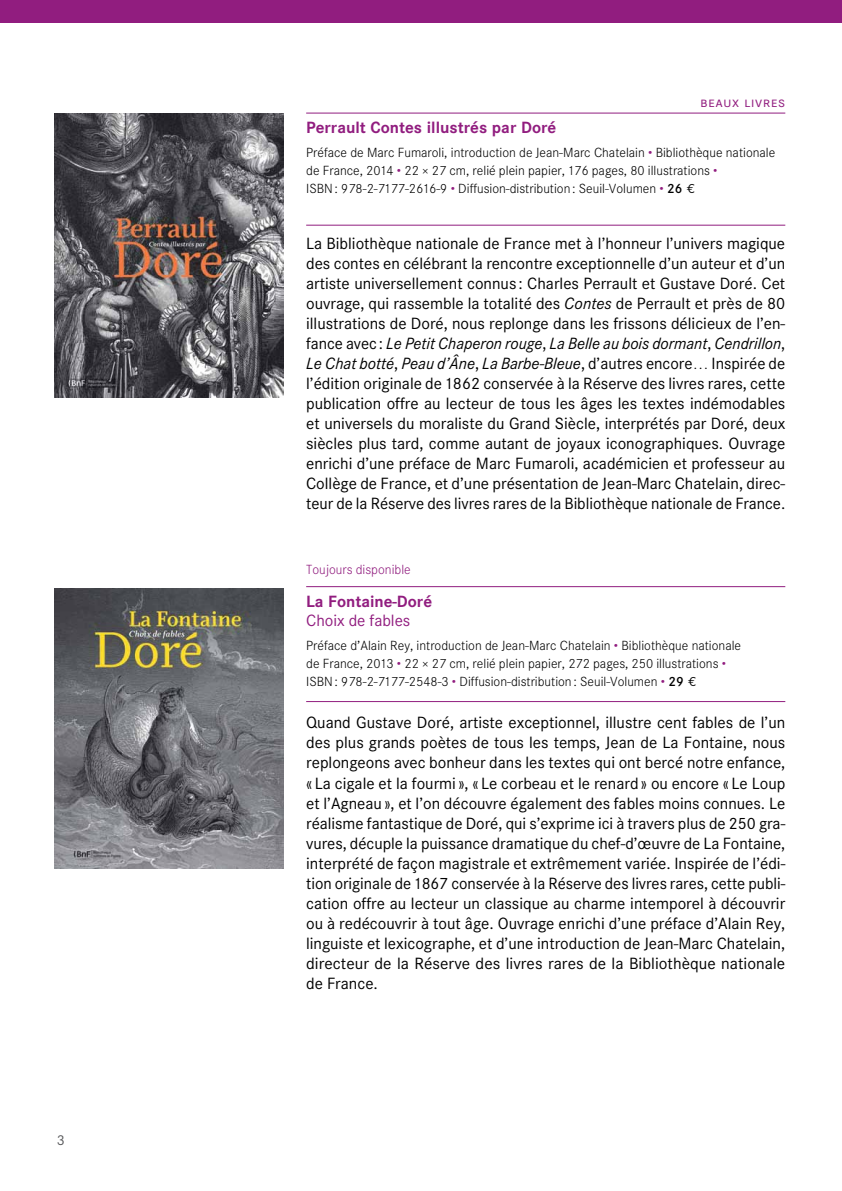
<style>
.page{position:relative;width:842px;height:1191px;background:#fff}
.page>*{position:absolute;margin:0;border:0;box-sizing:border-box;transform-origin:0 0}
.t1{font:16px/20px "Corporate SBQ3";color:#000;text-align:justify}
.t2{font:700 16px "Corporate SBQ3";color:#911d7f}
.t3{font:16px "Corporate SBQ3";color:#911d7f}
.t4{font:14px "Corporate Expert SBQ4";letter-spacing:.05em;color:#911d7f}
.t5{font:14px "Corporate SBQ3";color:#58595b}
.t6{font:300 13px/18px "Corporate SBQ3";color:#000}
.t7{font:300 13px "Corporate SBQ3";color:#911d7f}
.s1{color:#911d7f}
.s2{font-weight:500}
.s3{font-family:"BN Flogo";font-weight:400}
.s4{font-style:italic}
</style>
<div class="page">
<div style="left:0;top:0;width:842px;height:23px;background:#911d7f"></div>
<img style="left:55px;top:113px;width:228px;height:284px">
<img style="left:55px;top:588px;width:228px;height:280px">
<hr style="left:306px;top:113px;width:479px;height:1px;background:#911d7f">
<hr style="left:306px;top:586px;width:479px;height:1px;background:#911d7f">
<hr style="left:306px;top:225px;width:479px;height:1px;background:#911d7f">
<hr style="left:306px;top:701px;width:479px;height:1px;background:#911d7f">
<p class="t5" style="left:57px;top:1131px;width:9px">3</p>
<p class="t4" style="left:701px;top:94px;width:86px">beaux livres</p>
<p class="t2" style="left:306px;top:118px;width:252px">Perrault Contes illustrés par Doré</p>
<p class="t6" style="left:306px;top:144px;width:471px">Préface de Marc Fumaroli, introduction de Jean-Marc Chatelain <span class="s1">•</span> Bibliothèque nationale de France, 2014 <span class="s1">•</span> 22 × 27 cm, relié plein papier, 176 pages, 80 illustrations <span class="s1">•<br></span>ISBN: 978-2-7177-2616-9 <span class="s1">•</span> Diffusion-distribution: Seuil-Volumen <span class="s1">•</span> <span class="s2">26</span> <span class="s3">g</span></p>
<p class="t1" style="left:306px;top:233px;width:481px">La Bibliothèque nationale de France met à l’honneur l’univers magique des contes en célébrant la rencontre exceptionnelle d’un auteur et d’un artiste universellement connus : Charles Perrault et Gustave Doré. Cet ouvrage, qui rassemble la totalité des <span class="s4">Contes</span> de Perrault et près de 80 illustrations de Doré, nous replonge dans les frissons délicieux de l’en&shy;fance avec: <span class="s4">Le Petit Chaperon rouge</span>, <span class="s4">La Belle au bois dormant</span>, <span class="s4">Cendrillon</span>, <span class="s4">Le Chat botté</span>, <span class="s4">Peau d’Âne</span>, <span class="s4">La Barbe-Bleue</span>, d’autres encore… Inspirée de l’édition originale de 1862 conservée à la Réserve des livres rares, cette publication offre au lecteur de tous les âges les textes indémodables et universels du moraliste du Grand Siècle, interprétés par Doré, deux siècles plus tard, comme autant de joyaux iconographiques. Ouvrage enrichi d’une préface de Marc Fumaroli, académicien et professeur au Collège de France, et d’une présentation de Jean-Marc Chatelain, direc&shy;teur de la Réserve des livres rares de la Bibliothèque nationale de France.</p>
<p class="t7" style="left:306px;top:562px;width:106px">Toujours disponible</p>
<p class="t2" style="left:306px;top:591px;width:127px">La Fontaine-Doré</p>
<p class="t3" style="left:306px;top:611px;width:106px">Choix de fables</p>
<p class="t6" style="left:306px;top:636px;width:436px">Préface d’Alain Rey, introduction de Jean-Marc Chatelain <span class="s1">•</span> Bibliothèque nationale de France, 2013 <span class="s1">•</span> 22 × 27 cm, relié plein papier, 272 pages, 250 illustrations <span class="s1">•<br></span>ISBN: 978-2-7177-2548-3 <span class="s1">•</span> Diffusion-distribution: Seuil-Volumen <span class="s1">•</span> <span class="s2">29</span> <span class="s3">g</span></p>
<p class="t1" style="left:306px;top:713px;width:481px">Quand Gustave Doré, artiste exceptionnel, illustre cent fables de l’un des plus grands poètes de tous les temps, Jean de La Fontaine, nous replongeons avec bonheur dans les textes qui ont bercé notre enfance, «La cigale et la fourmi », «Le corbeau et le renard» ou encore «Le Loup et l’Agneau», et l’on découvre également des fables moins connues. Le réalisme fantastique de Doré, qui s’exprime ici à travers plus de 250 gra&shy;vures, décuple la puissance dramatique du chef-d’œuvre de La Fontaine, interprété de façon magistrale et extrêmement variée. Inspirée de l’édi&shy;tion originale de 1867 conservée à la Réserve des livres rares, cette publi&shy;cation offre au lecteur un classique au charme intemporel à découvrir ou à redécouvrir à tout âge. Ouvrage enrichi d’une préface d’Alain Rey, linguiste et lexicographe, et d’une introduction de Jean-Marc Chatelain, directeur de la Réserve des livres rares de la Bibliothèque nationale de France.</p>
</div>
